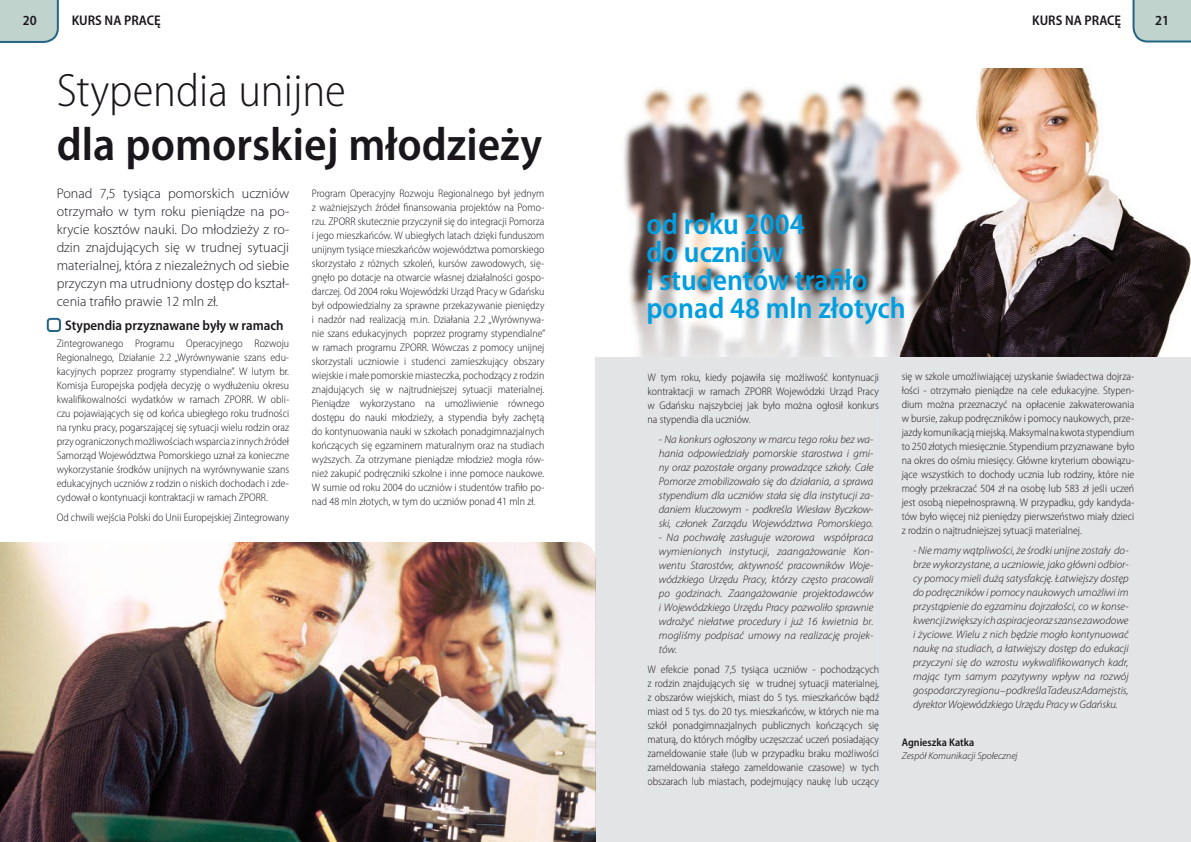
<style>
.page{position:relative;width:1191px;height:842px;background:#fff}
.page>*{position:absolute;margin:0;border:0;box-sizing:border-box;transform-origin:0 0}
.t1{font:600 semi-condensed 47px "Myriad Pro";color:#1a171c}
.t2{font:300 semi-condensed 47px "Myriad Pro";color:#1a171c}
.t3{font:600 semi-condensed 30px/28px "Myriad Pro";color:#009ee0}
.t4{font:300 14px/18px "Myriad Pro";color:#1a171c;text-align:justify}
.t5{font:600 semi-condensed 14px "Myriad Pro";color:#1a171c}
.t6{font:300 semi-condensed 11px/14px "Myriad Pro";color:#1a171c;text-align:justify}
.t7{font:italic 300 11px/14px "Myriad Pro";color:#1a171c;text-align:justify}
.t8{font:600 semi-condensed 11px "Myriad Pro";color:#1a171c}
.t9{font:italic 300 10px "Myriad Pro";color:#1a171c}
</style>
<div class="page">
<img style="left:0;top:542px;width:595px;height:300px">
<svg style="left:577px;top:523px;width:37px;height:37px"></svg>
<div style="left:595px;top:68px;width:596px;height:774px;background:#e3e4e5"></div>
<img style="left:595px;top:68px;width:596px;height:288px">
<div style="left:47px;top:318px;width:14px;height:14px;border:2px solid #236587;border-radius:3px"></div>
<svg style="left:0;top:0;width:59px;height:43px;background:#b5cbc8"></svg>
<svg style="left:1132px;top:0;width:59px;height:43px;background:#b6ccc9"></svg>
<p class="t5" style="left:23px;top:13px;width:15px">20</p>
<p class="t5" style="left:72px;top:12px;width:91px">KURS NA PRACĘ</p>
<p class="t5" style="left:1032px;top:12px;width:91px">KURS NA PRACĘ</p>
<p class="t5" style="left:1155px;top:13px;width:15px">21</p>
<h1 class="t2" style="left:57px;top:64px;width:291px">Stypendia unijne</h1>
<h1 class="t1" style="left:57px;top:118px;width:487px">dla pomorskiej młodzieży</h1>
<p class="t4" style="left:57px;top:184px;width:234px">Ponad 7,5 tysiąca pomorskich uczniów otrzymało w tym roku pieniądze na po&shy;krycie kosztów nauki. Do młodzieży z ro&shy;dzin znajdujących się w trudnej sytuacji materialnej, która z niezależnych od siebie przyczyn ma utrudniony dostęp do kształ&shy;cenia trafiło prawie 12 mln zł.</p>
<p class="t5" style="left:65px;top:318px;width:220px">Stypendia przyznawane były w ramach</p>
<p class="t6" style="left:57px;top:336px;width:234px">Zintegrowanego Programu Operacyjnego Rozwoju Regionalnego, Działanie 2.2 „Wyrównywanie szans edu&shy;kacyjnych poprzez programy stypendialne”. W lutym br.<br>Komisja Europejska podjęła decyzję o wydłużeniu okresu kwalifikowalności wydatków w ramach ZPORR. W obli&shy;czu pojawiających się od końca ubiegłego roku trudności na rynku pracy, pogarszającej się sytuacji wielu rodzin oraz przy ograniczonych możliwościach wsparcia z innych źródeł Samorząd Województwa Pomorskiego uznał za konieczne wykorzystanie środków unijnych na wyrównywanie szans edukacyjnych uczniów z rodzin o niskich dochodach i zde&shy;cydował o kontynuacji kontraktacji w ramach ZPORR.</p>
<p class="t6" style="left:57px;top:510px;width:234px">Od chwili wejścia Polski do Unii Europejskiej Zintegrowany</p>
<p class="t6" style="left:312px;top:186px;width:235px">Program Operacyjny Rozwoju Regionalnego był jednym z ważniejszych źródeł finansowania projektów na Pomo&shy;rzu. ZPORR skutecznie przyczynił się do integracji Pomorza i jego mieszkańców. W ubiegłych latach dzięki funduszom unijnym tysiące mieszkańców województwa pomorskiego skorzystało z różnych szkoleń, kursów zawodowych, się&shy;gnęło po dotacje na otwarcie własnej działalności gospo&shy;darczej. Od 2004 roku Wojewódzki Urząd Pracy w Gdańsku był odpowiedzialny za sprawne przekazywanie pieniędzy i nadzór nad realizacją m.in. Działania 2.2 „Wyrównywa&shy;nie szans edukacyjnych poprzez programy stypendialne” w ramach programu ZPORR. Wówczas z pomocy unijnej skorzystali uczniowie i studenci zamieszkujący obszary wiejskie i małe pomorskie miasteczka, pochodzący z rodzin znajdujących się w najtrudniejszej sytuacji materialnej.<br>Pieniądze wykorzystano na umożliwienie równego dostępu do nauki młodzieży, a stypendia były zachętą do kontynuowania nauki w szkołach ponadgimnazjalnych kończących się egzaminem maturalnym oraz na studiach wyższych. Za otrzymane pieniądze młodzież mogła rów&shy;nież zakupić podręczniki szkolne i inne pomoce naukowe.<br>W sumie od roku 2004 do uczniów i studentów trafiło po&shy;nad 48 mln złotych, w tym do uczniów ponad 41 mln zł.</p>
<h2 class="t3" style="left:646px;top:210px;width:261px">od roku 2004<br>do uczniów<br>i studentów trafiło ponad 48 mln złotych</h2>
<p class="t6" style="left:647px;top:371px;width:233px">W tym roku, kiedy pojawiła się możliwość kontynuacji kontraktacji w ramach ZPORR Wojewódzki Urząd Pracy w Gdańsku najszybciej jak było można ogłosił konkurs na stypendia dla uczniów.</p>
<p class="t7" style="left:659px;top:432px;width:216px">- Na konkurs ogłoszony w marcu tego roku bez wa&shy;hania odpowiedziały pomorskie starostwa i gmi&shy;ny oraz pozostałe organy prowadzące szkoły. Całe Pomorze zmobilizowało się do działania, a sprawa stypendium dla uczniów stała się dla instytucji za&shy;daniem kluczowym - podkreśla Wiesław Byczkow&shy;ski, członek Zarządu Województwa Pomorskiego.</p>
<p class="t7" style="left:659px;top:531px;width:216px">- Na pochwałę zasługuje wzorowa współpraca wymienionych instytucji, zaangażowanie Kon&shy;wentu Starostów, aktywność pracowników Woje&shy;wódzkiego Urzędu Pracy, którzy często pracowali po godzinach. Zaangażowanie projektodawców i Wojewódzkiego Urzędu Pracy pozwoliło sprawnie wdrożyć niełatwe procedury i już 16 kwietnia br. mogliśmy podpisać umowy na realizację projek&shy;tów.</p>
<p class="t6" style="left:647px;top:662px;width:233px">W efekcie ponad 7,5 tysiąca uczniów - pochodzących z rodzin znajdujących się w trudnej sytuacji materialnej, z obszarów wiejskich, miast do 5 tys. mieszkańców bądź miast od 5 tys. do 20 tys. mieszkańców, w których nie ma szkół ponadgimnazjalnych publicznych kończących się maturą, do których mógłby uczęszczać uczeń posiadający zameldowanie stałe (lub w przypadku braku możliwości zameldowania stałego zameldowanie czasowe) w tych obszarach lub miastach, podejmujący naukę lub uczący</p>
<p class="t6" style="left:901px;top:370px;width:234px">się w szkole umożliwiającej uzyskanie świadectwa dojrza&shy;łości - otrzymało pieniądze na cele edukacyjne. Stypen&shy;dium można przeznaczyć na opłacenie zakwaterowania w bursie, zakup podręczników i pomocy naukowych, prze&shy;jazdy komunikacją miejską. Maksymalna kwota stypendium to 250 złotych miesięcznie. Stypendium przyznawane było na okres do ośmiu miesięcy. Główne kryterium obowiązu&shy;jące wszystkich to dochody ucznia lub rodziny, które nie mogły przekraczać 504 zł na osobę lub 583 zł jeśli uczeń jest osobą niepełnosprawną. W przypadku, gdy kandyda&shy;tów było więcej niż pieniędzy pierwszeństwo miały dzieci z rodzin o najtrudniejszej sytuacji materialnej.</p>
<p class="t7" style="left:913px;top:543px;width:217px">- Nie mamy wątpliwości, że środki unijne zostały do&shy;brze wykorzystane, a uczniowie, jako główni odbior&shy;cy pomocy mieli dużą satysfakcję. Łatwiejszy dostęp do podręczników i pomocy naukowych umożliwi im przystąpienie do egzaminu dojrzałości, co w konse&shy;kwencji zwiększy ich aspiracje oraz szanse zawodowe i życiowe. Wielu z nich będzie mogło kontynuować naukę na studiach, a łatwiejszy dostęp do edukacji przyczyni się do wzrostu wykwalifikowanych kadr, mając tym samym pozytywny wpływ na rozwój gospodarczy regionu – podkreśla Tadeusz Adamejstis, dyrektor Wojewódzkiego Urzędu Pracy w Gdańsku.</p>
<p class="t8" style="left:901px;top:736px;width:74px">Agnieszka Katka</p>
<p class="t9" style="left:901px;top:750px;width:117px">Zespół Komunikacji Społecznej</p>
</div>
